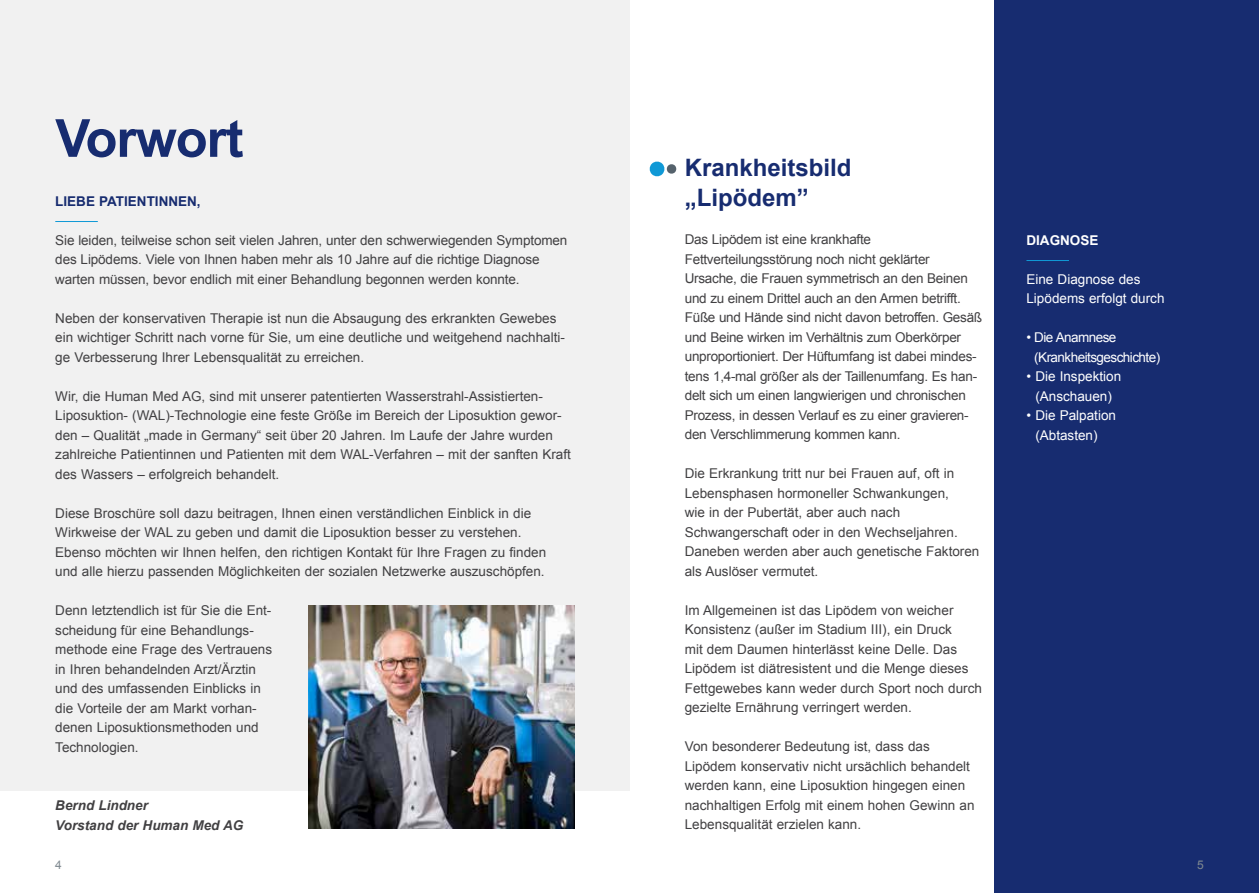
<style>
.page{position:relative;width:1259px;height:893px;background:#fff}
.page>*{position:absolute;margin:0;border:0;box-sizing:border-box;transform-origin:0 0}
.t1{font:700 52.5px "Arial";letter-spacing:-.02em;color:#172c70}
.t2{font:700 24px/29.2px "Arial";color:#172c70}
.t3{font:13.5px/19.5px "Arial";color:#414042}
.t4{font:13.5px/19.5px "Arial";letter-spacing:-.02em;color:#414042}
.t5{font:13.5px/19.5px "Arial";color:#fff}
.t6{font:13.5px/19.5px "Arial";letter-spacing:-.04em;color:#fff}
.t7{font:italic 700 13.5px/19.5px "Arial";color:#414042}
.t8{font:700 13.5px "Arial";color:#172c70}
.t9{font:700 13.5px "Arial";color:#fff}
.t10{font:12px "Arial";color:#7f8990}
</style>
<div class="page">
<div style="left:0;top:0;width:629px;height:791px;background:#f1f1f1"></div>
<hr style="left:55px;top:221px;width:43px;height:1px;background:#1099d6">
<div style="left:995px;top:0;width:264px;height:893px;background:#172c70"></div>
<hr style="left:1026px;top:260px;width:43px;height:1px;background:#1099d6">
<img style="left:308px;top:605px;width:266px;height:224px">
<svg style="left:649px;top:161px;width:28px;height:16px"></svg>
<h1 class="t1" style="left:55px;top:103px;width:190px">Vorwort</h1>
<p class="t8" style="left:55px;top:192px;width:147px">LIEBE PATIENTINNEN,</p>
<p class="t3" style="left:55px;top:230px;width:513px">Sie leiden, teilweise schon seit vielen Jahren, unter den schwerwiegenden Symptomen des Lipödems. Viele von Ihnen haben mehr als 10 Jahre auf die richtige Diagnose warten müssen, bevor endlich mit einer Behandlung begonnen werden konnte.</p>
<p class="t3" style="left:55px;top:308px;width:511px">Neben der konservativen Therapie ist nun die Absaugung des erkrankten Gewebes ein wichtiger Schritt nach vorne für Sie, um eine deutliche und weitgehend nachhalti&shy;ge Verbesserung Ihrer Lebensqualität zu erreichen.</p>
<p class="t3" style="left:55px;top:386px;width:517px">Wir, die Human Med AG, sind mit unserer patentierten Wasserstrahl-Assistierten-Liposuktion- (WAL)-Technologie eine feste Größe im Bereich der Liposuktion gewor&shy;den – Qualität „made in Germany“ seit über 20 Jahren. Im Laufe der Jahre wurden zahlreiche Patientinnen und Patienten mit dem WAL-Verfahren – mit der sanften Kraft des Wassers – erfolgreich behandelt.</p>
<p class="t3" style="left:55px;top:503px;width:492px">Diese Broschüre soll dazu beitragen, Ihnen einen verständlichen Einblick in die Wirkweise der WAL zu geben und damit die Liposuktion besser zu verstehen.<br>Ebenso möchten wir Ihnen helfen, den richtigen Kontakt für Ihre Fragen zu finden und alle hierzu passenden Möglichkeiten der sozialen Netzwerke auszuschöpfen.</p>
<p class="t3" style="left:55px;top:601px;width:218px">Denn letztendlich ist für Sie die Ent&shy;scheidung für eine Behandlungs&shy;methode eine Frage des Vertrauens in Ihren behandelnden Arzt/Ärztin und des umfassenden Einblicks in die Vorteile der am Markt vorhan&shy;denen Liposuktionsmethoden und<br>Technologien.</p>
<p class="t7" style="left:55px;top:796px;width:190px">Bernd Lindner<br>Vorstand der Human Med AG</p>
<h2 class="t2" style="left:685px;top:154px;width:168px">Krankheitsbild „Lipödem”</h2>
<p class="t4" style="left:685px;top:230px;width:299px">Das Lipödem ist eine krankhafte Fettverteilungsstörung noch nicht geklärter Ursache, die Frauen symmetrisch an den Beinen und zu einem Drittel auch an den Armen betrifft.<br>Füße und Hände sind nicht davon betroffen. Gesäß und Beine wirken im Verhältnis zum Oberkörper unproportioniert. Der Hüftumfang ist dabei mindes&shy;tens 1,4-mal größer als der Taillenumfang. Es han&shy;delt sich um einen langwierigen und chronischen Prozess, in dessen Verlauf es zu einer gravieren&shy;den Verschlimmerung kommen kann.</p>
<p class="t3" style="left:685px;top:464px;width:296px">Die Erkrankung tritt nur bei Frauen auf, oft in Lebensphasen hormoneller Schwankungen,<br>wie in der Pubertät, aber auch nach Schwangerschaft oder in den Wechseljahren.<br>Daneben werden aber auch genetische Faktoren als Auslöser vermutet.</p>
<p class="t3" style="left:685px;top:601px;width:299px">Im Allgemeinen ist das Lipödem von weicher Konsistenz (außer im Stadium III), ein Druck<br>mit dem Daumen hinterlässt keine Delle. Das Lipödem ist diätresistent und die Menge dieses Fettgewebes kann weder durch Sport noch durch gezielte Ernährung verringert werden.</p>
<p class="t3" style="left:685px;top:737px;width:291px">Von besonderer Bedeutung ist, dass das Lipödem konservativ nicht ursächlich behandelt werden kann, eine Liposuktion hingegen einen nachhaltigen Erfolg mit einem hohen Gewinn an Lebensqualität erzielen kann.</p>
<p class="t9" style="left:1026px;top:231px;width:74px">DIAGNOSE</p>
<p class="t5" style="left:1026px;top:269px;width:140px">Eine Diagnose des<br>Lipödems erfolgt durch</p>
<p class="t6" style="left:1034px;top:328px;width:127px;text-indent:-8px">• Die Anamnese (Krankheitsgeschichte)</p>
<p class="t5" style="left:1026px;top:367px;width:96px;text-align:center">• Die Inspektion (Anschauen)</p>
<p class="t5" style="left:1035px;top:406px;width:82px;text-indent:-9px">• Die Palpation (Abtasten)</p>
<p class="t10" style="left:55px;top:856px;width:8px">4</p>
<p class="t10" style="left:1197px;top:856px;width:8px">5</p>
</div>
